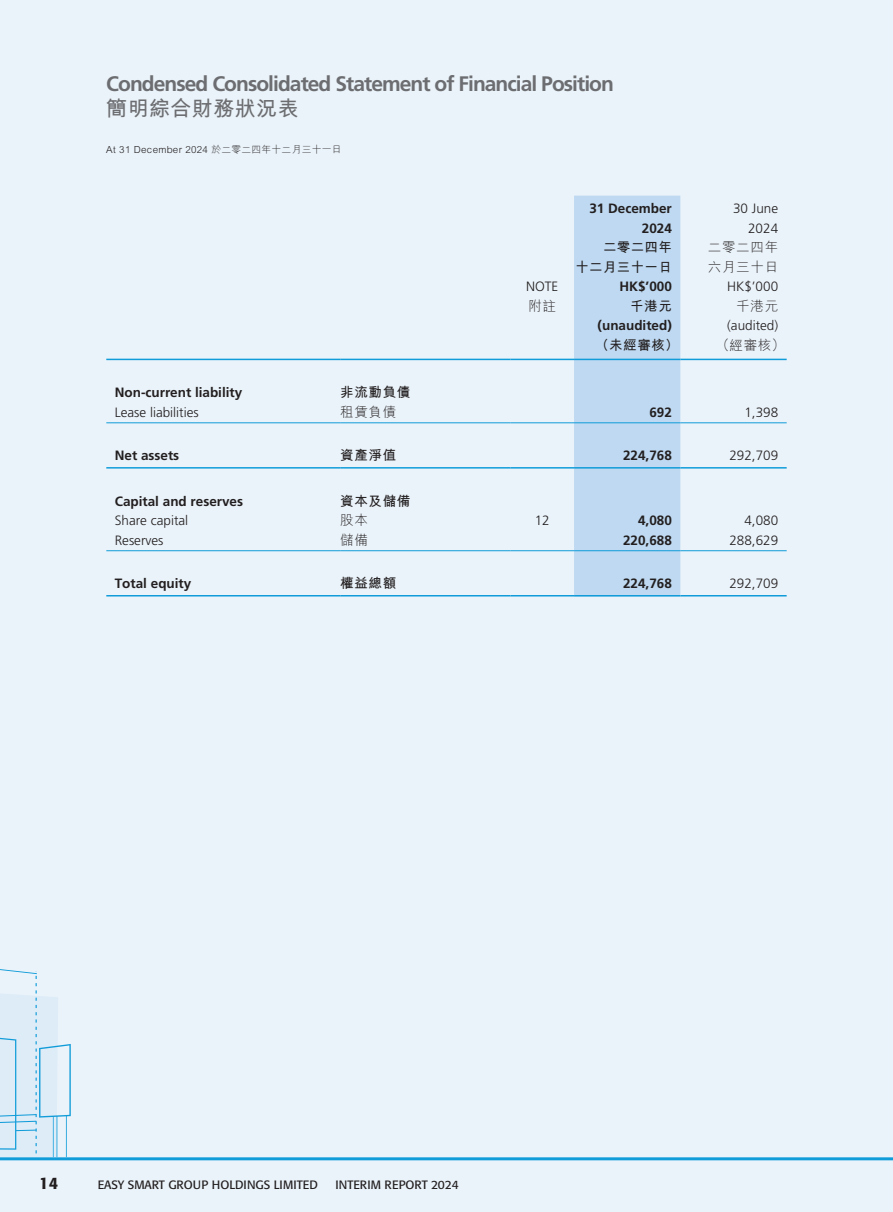
<style>
.page{position:relative;width:893px;height:1212px;background:#eaf3fa}
.page>*{position:absolute;margin:0;border:0;box-sizing:border-box;transform-origin:0 0}
.t1{font:700 21px "Frutiger LT Std";letter-spacing:-.045em;color:#6c6d70}
.t2{font:700 21px "M Hei HK";letter-spacing:.02em;color:#6c6d70}
.t3{font:500 16.5px "Formata";color:#231f20}
.t4{font:700 13.5px/19.5px "Frutiger LT Std";color:#231f20;text-align:right}
.t5{font:300 13.5px/19.5px "Frutiger LT Std";color:#231f20;text-align:right}
.t6{font:300 13.5px/19.5px "M Hei HK";letter-spacing:.05em;color:#231f20}
.t7{font:700 13.5px "M Hei HK";letter-spacing:.05em;color:#231f20}
.t8{font:700 13.5px/19.5px "M Hei HK";letter-spacing:.025em;color:#231f20;text-align:right}
.t9{font:12px "Formata";color:#231f20}
.t10{font:300 9.75px "M Hei HK";letter-spacing:.03em;color:#231f20}
</style>
<div class="page">
<hr style="left:0;top:1157px;width:893px;height:3px;background:#109cd9">
<svg style="left:0;top:969px;width:71px;height:188px"></svg>
<div style="left:574px;top:196px;width:106px;height:399px;background:#bed9f1"></div>
<hr style="left:106px;top:359px;width:234px;height:1px;background:#109cd9">
<hr style="left:340px;top:359px;width:170px;height:1px;background:#109cd9">
<hr style="left:510px;top:359px;width:64px;height:1px;background:#109cd9">
<hr style="left:574px;top:359px;width:106px;height:1px;background:#109cd9">
<hr style="left:680px;top:359px;width:107px;height:1px;background:#109cd9">
<hr style="left:106px;top:422px;width:234px;height:1px;background:#109cd9">
<hr style="left:340px;top:422px;width:170px;height:1px;background:#109cd9">
<hr style="left:510px;top:422px;width:64px;height:1px;background:#109cd9">
<hr style="left:574px;top:422px;width:106px;height:1px;background:#109cd9">
<hr style="left:680px;top:422px;width:107px;height:1px;background:#109cd9">
<hr style="left:106px;top:467px;width:234px;height:2px;background:#109cd9">
<hr style="left:340px;top:467px;width:170px;height:2px;background:#109cd9">
<hr style="left:510px;top:467px;width:64px;height:2px;background:#109cd9">
<hr style="left:574px;top:467px;width:106px;height:2px;background:#109cd9">
<hr style="left:680px;top:467px;width:107px;height:2px;background:#109cd9">
<hr style="left:106px;top:550px;width:234px;height:1px;background:#109cd9">
<hr style="left:340px;top:550px;width:170px;height:1px;background:#109cd9">
<hr style="left:510px;top:550px;width:64px;height:1px;background:#109cd9">
<hr style="left:574px;top:550px;width:106px;height:1px;background:#109cd9">
<hr style="left:680px;top:550px;width:107px;height:1px;background:#109cd9">
<hr style="left:106px;top:595px;width:234px;height:1px;background:#109cd9">
<hr style="left:340px;top:595px;width:170px;height:1px;background:#109cd9">
<hr style="left:510px;top:595px;width:64px;height:1px;background:#109cd9">
<hr style="left:574px;top:595px;width:106px;height:1px;background:#109cd9">
<hr style="left:680px;top:595px;width:107px;height:1px;background:#109cd9">
<h1 class="t1" style="left:106px;top:71px;width:509px">Condensed Consolidated Statement of Financial Position</h1>
<h1 class="t2" style="left:106px;top:93px;width:194px">簡明綜合財務狀況表</h1>
<p class="t10" style="left:106px;top:143px;width:237px">At 31 December 2024 於二零二四年十二月三十一日</p>
<p class="t4" style="left:589px;top:199px;width:84px">31 December<br>2024</p>
<p class="t5" style="left:733px;top:199px;width:47px">30 June<br>2024</p>
<p class="t8" style="left:575px;top:237px;width:98px">二零二四年<br>十二月三十一日</p>
<p class="t6" style="left:708px;top:237px;width:72px">二零二四年六月三十日</p>
<p class="t5" style="left:526px;top:277px;width:34px">NOTE</p>
<p class="t4" style="left:619px;top:277px;width:54px">HK$’000</p>
<p class="t5" style="left:727px;top:277px;width:53px">HK$’000</p>
<p class="t6" style="left:528px;top:296px;width:29px">附註</p>
<p class="t7" style="left:630px;top:296px;width:43px">千港元</p>
<p class="t6" style="left:736px;top:296px;width:43px">千港元</p>
<p class="t4" style="left:598px;top:316px;width:76px">(unaudited)</p>
<p class="t5" style="left:727px;top:316px;width:53px">(audited)</p>
<p class="t7" style="left:596px;top:335px;width:85px">（未經審核）</p>
<p class="t6" style="left:716px;top:335px;width:70px">（經審核）</p>
<p class="t4" style="left:115px;top:383px;width:129px">Non-current liability</p>
<p class="t7" style="left:340px;top:383px;width:72px">非流動負債</p>
<p class="t5" style="left:115px;top:403px;width:85px">Lease liabilities</p>
<p class="t6" style="left:340px;top:402px;width:58px">租賃負債</p>
<p class="t4" style="left:649px;top:403px;width:24px">692</p>
<p class="t5" style="left:744px;top:403px;width:35px">1,398</p>
<p class="t4" style="left:115px;top:446px;width:66px">Net assets</p>
<p class="t7" style="left:340px;top:446px;width:58px">資產淨值</p>
<p class="t4" style="left:623px;top:446px;width:50px">224,768</p>
<p class="t5" style="left:729px;top:446px;width:50px">292,709</p>
<p class="t4" style="left:115px;top:491px;width:130px">Capital and reserves</p>
<p class="t7" style="left:340px;top:491px;width:72px">資本及儲備</p>
<p class="t5" style="left:115px;top:511px;width:75px">Share capital</p>
<p class="t6" style="left:340px;top:510px;width:29px">股本</p>
<p class="t5" style="left:535px;top:511px;width:17px">12</p>
<p class="t4" style="left:638px;top:511px;width:35px">4,080</p>
<p class="t5" style="left:744px;top:511px;width:35px">4,080</p>
<p class="t5" style="left:115px;top:531px;width:50px">Reserves</p>
<p class="t6" style="left:340px;top:530px;width:29px">儲備</p>
<p class="t4" style="left:623px;top:530px;width:50px">220,688</p>
<p class="t5" style="left:729px;top:531px;width:50px">288,629</p>
<p class="t4" style="left:115px;top:574px;width:78px">Total equity</p>
<p class="t7" style="left:340px;top:574px;width:58px">權益總額</p>
<p class="t4" style="left:623px;top:574px;width:50px">224,768</p>
<p class="t5" style="left:729px;top:574px;width:50px">292,709</p>
<p class="t3" style="left:39px;top:1173px;width:21px">14</p>
<p class="t9" style="left:98px;top:1177px;width:222px">EASY SMART GROUP HOLDINGS LIMITED</p>
<p class="t9" style="left:335px;top:1177px;width:125px">INTERIM REPORT 2024</p>
</div>
